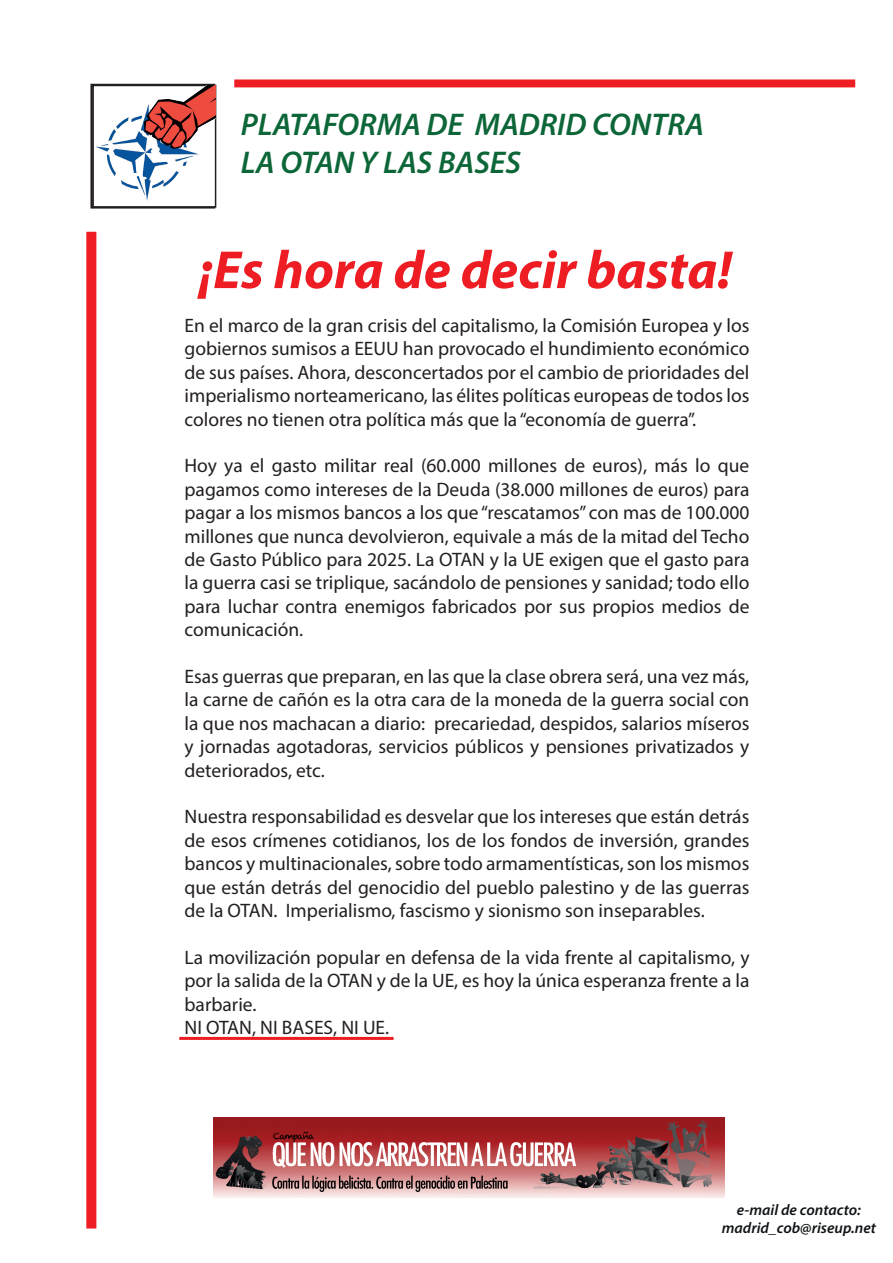
<style>
.page{position:relative;width:893px;height:1263px;background:#fff}
.page>*{position:absolute;margin:0;border:0;box-sizing:border-box;transform-origin:0 0}
.t1{font:italic 700 54px "Myriad Pro";color:#ee1d23}
.t2{font:italic 600 31.5px/37.8px "Myriad Pro";color:#0c6638}
.t3{font:19.5px/23.4px "Myriad Pro";color:#231f20;text-align:justify}
.t4{font:italic 600 15.45px/18.5px "Myriad Pro";color:#111416;text-align:center}
</style>
<div class="page">
<div style="left:90px;top:84px;width:125px;height:125px;border:2px solid #231f20"></div>
<div style="left:234px;top:79px;width:621px;height:8px;background:#ee1d23"></div>
<div style="left:86px;top:232px;width:10px;height:996px;background:#ee1d23"></div>
<svg style="left:92px;top:85px;width:124px;height:123px"></svg>
<img style="left:94px;top:85px;width:122px;height:122px">
<img style="left:213px;top:1117px;width:511px;height:80px">
<hr style="left:179px;top:1037px;width:215px;height:3px;background:#ee1d23">
<h2 class="t2" style="left:241px;top:105px;width:465px">PLATAFORMA DE MADRID CONTRA<br>LA OTAN Y LAS BASES</h2>
<h1 class="t1" style="left:199px;top:235px;width:535px">¡Es hora de decir basta!</h1>
<p class="t3" style="left:184px;top:313px;width:566px">En el marco de la gran crisis del capitalismo, la Comisión Europea y los gobiernos sumisos a EEUU han provocado el hundimiento económico de sus países. Ahora, desconcertados por el cambio de prioridades del imperialismo norteamericano, las élites políticas europeas de todos los colores no tienen otra política más que la “economía de guerra”.</p>
<p class="t3" style="left:184px;top:454px;width:567px">Hoy ya el gasto militar real (60.000 millones de euros), más lo que pagamos como intereses de la Deuda (38.000 millones de euros) para pagar a los mismos bancos a los que “rescatamos” con mas de 100.000 millones que nunca devolvieron, equivale a más de la mitad del Techo de Gasto Público para 2025. La OTAN y la UE exigen que el gasto para la guerra casi se triplique, sacándolo de pensiones y sanidad; todo ello para luchar contra enemigos fabricados por sus propios medios de comunicación.</p>
<p class="t3" style="left:184px;top:664px;width:566px">Esas guerras que preparan, en las que la clase obrera será, una vez más, la carne de cañón es la otra cara de la moneda de la guerra social con la que nos machacan a diario: precariedad, despidos, salarios míseros y jornadas agotadoras, servicios públicos y pensiones privatizados y deteriorados, etc.</p>
<p class="t3" style="left:184px;top:805px;width:566px">Nuestra responsabilidad es desvelar que los intereses que están detrás de esos crímenes cotidianos, los de los fondos de inversión, grandes bancos y multinacionales, sobre todo armamentísticas, son los mismos que están detrás del genocidio del pueblo palestino y de las guerras de la OTAN. Imperialismo, fascismo y sionismo son inseparables.</p>
<p class="t3" style="left:184px;top:945px;width:566px;text-align:left">La movilización popular en defensa de la vida frente al capitalismo, y por la salida de la OTAN y de la UE, es hoy la única esperanza frente a la barbarie.<br>NI OTAN, NI BASES, NI UE.</p>
<p class="t4" style="left:722px;top:1200px;width:156px">e-mail de contacto: madrid_cob@riseup.net</p>
</div>
